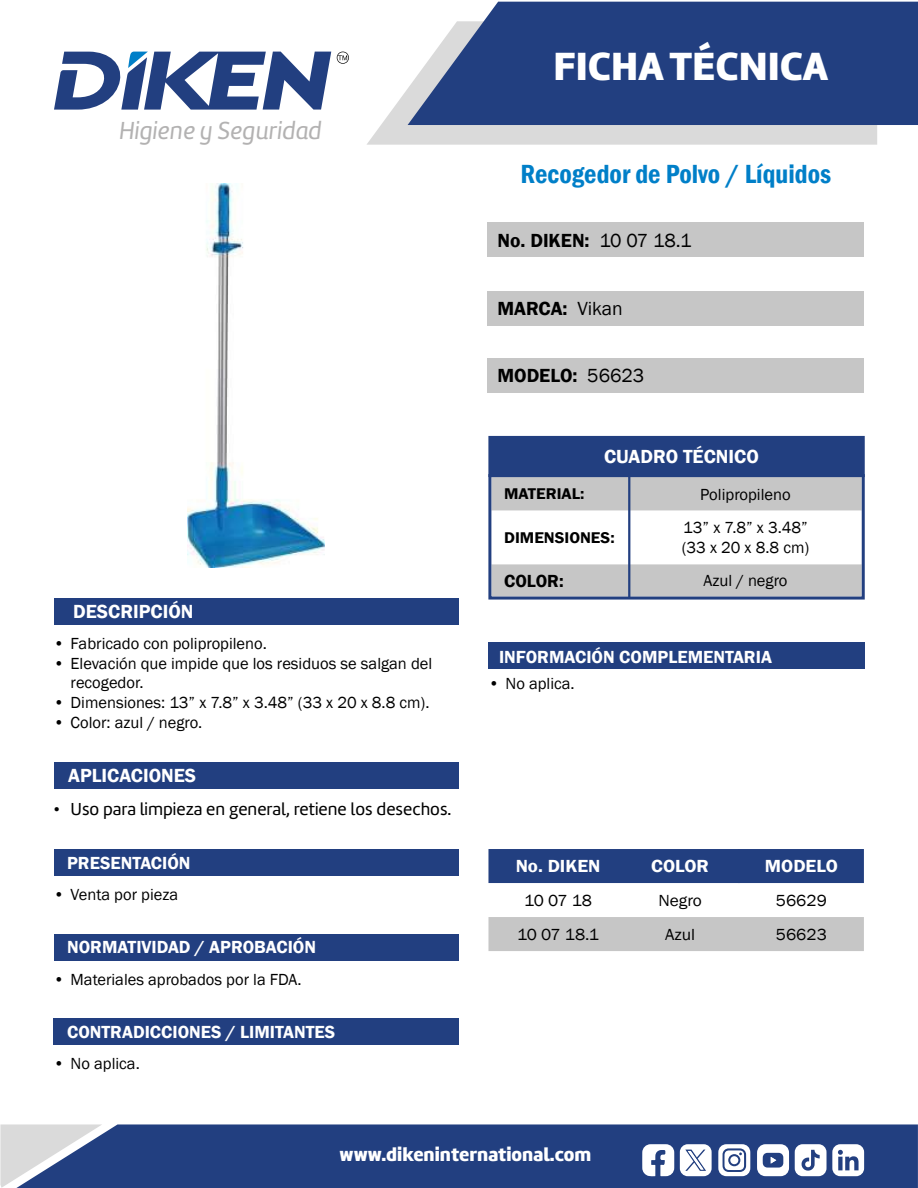
<style>
.page{position:relative;width:918px;height:1188px;background:#fff}
.page>*{position:absolute;margin:0;border:0;box-sizing:border-box;transform-origin:0 0}
.t1{font:40.8px "Amelia Basic Black";color:#fff}
.t2{font:600 condensed 27px "Franklin Gothic";color:#007fc8}
.t3{font:25.5px "Amelia Basic Italic";color:#b3b2b2}
.t4{font:600 19.5px "Franklin Gothic";color:#000}
.t5{font:600 19.5px "Franklin Gothic";color:#fff}
.t6{font:19.5px "Amelia Basic Black";color:#fff}
.t7{font:600 18px "Franklin Gothic";color:#fff}
.t8{font:18px "Amelia Basic";color:#000}
.t9{font:600 18px "Franklin Gothic";color:#fff;scale:1.05 1}
.t10{font:600 18px "Franklin Gothic";color:#000}
.t11{font:16.5px/19.8px "Franklin Gothic";color:#000}
.t12{font:16.5px "Franklin Gothic";color:#000;scale:1.05 1}
.t13{font:600 15.9px "Franklin Gothic";color:#000;scale:1.05 1}
.s1{font-weight:400}
</style>
<div class="page">
<div style="left:102px;top:1124px;width:816px;height:64px;background:#223f80"></div>
<svg style="left:0;top:1124px;width:102px;height:64px;background:#9ea8bf"></svg>
<svg style="left:367px;top:88px;width:510px;height:57px;background:#ddddde"></svg>
<svg style="left:408px;top:2px;width:510px;height:123px;background:#36508b"></svg>
<svg style="left:54px;top:51px;width:277px;height:59px"></svg>
<svg style="left:337px;top:52px;width:12px;height:12px"></svg>
<svg style="left:680px;top:1144px;width:32px;height:32px"></svg>
<svg style="left:642px;top:1144px;width:32px;height:32px"></svg>
<svg style="left:718px;top:1144px;width:32px;height:32px"></svg>
<div style="left:730px;top:1156px;width:8px;height:8px;background:#fff;border-radius:50%"></div>
<svg style="left:757px;top:1144px;width:32px;height:32px"></svg>
<svg style="left:795px;top:1144px;width:69px;height:32px"></svg>
<div style="left:488px;top:223px;width:376px;height:34px;background:#c6c6c6"></div>
<div style="left:488px;top:291px;width:376px;height:34px;background:#c6c6c6"></div>
<div style="left:488px;top:359px;width:376px;height:34px;background:#c6c6c6"></div>
<div style="left:488px;top:849px;width:376px;height:34px;background:#223f80"></div>
<div style="left:488px;top:917px;width:376px;height:34px;background:#c6c6c6"></div>
<hr style="left:738px;top:849px;width:2px;height:34px;background:#223f80">
<div style="left:54px;top:934px;width:405px;height:26px;background:#223f80"></div>
<div style="left:54px;top:849px;width:405px;height:27px;background:#223f80"></div>
<div style="left:54px;top:762px;width:405px;height:27px;background:#223f80"></div>
<div style="left:54px;top:598px;width:405px;height:27px;background:#223f80"></div>
<div style="left:54px;top:1019px;width:405px;height:26px;background:#223f80"></div>
<div style="left:492px;top:478px;width:369px;height:118px;background:#c6c6c6"></div>
<svg style="left:492px;top:511px;width:369px;height:53px"></svg>
<div style="left:488px;top:474px;width:377px;height:126px;border:3px solid #223f80"></div>
<div style="left:490px;top:437px;width:373px;height:39px;background:#223f80"></div>
<div style="left:488px;top:436px;width:377px;height:41px;border:3px solid #223f80"></div>
<hr style="left:628px;top:476px;width:2px;height:122px;background:#223f80">
<div style="left:488px;top:642px;width:377px;height:27px;background:#223f80"></div>
<img style="left:187px;top:183px;width:138px;height:385px">
<h3 class="t3" style="left:119px;top:116px;width:204px">Higiene y Seguridad</h3>
<p class="t5" style="left:73px;top:600px;width:122px">DESCRIPCIÓN</p>
<p class="t11" style="left:54px;top:634px;width:215px">• Fabricado con polipropileno.</p>
<p class="t11" style="left:71px;top:654px;width:363px;text-indent:-17px">• Elevación que impide que los residuos se salgan del recogedor.</p>
<p class="t11" style="left:54px;top:693px;width:378px">• Dimensiones: 13” x 7.8” x 3.48” (33 x 20 x 8.8 cm).</p>
<p class="t11" style="left:54px;top:713px;width:150px">• Color: azul / negro.</p>
<p class="t5" style="left:68px;top:764px;width:129px">APLICACIONES</p>
<p class="t8" style="left:54px;top:799px;width:399px">• Uso para limpieza en general, retiene los desechos.</p>
<p class="t7" style="left:67px;top:851px;width:125px">PRESENTACIÓN</p>
<p class="t11" style="left:54px;top:885px;width:126px">• Venta por pieza</p>
<p class="t7" style="left:67px;top:936px;width:251px">NORMATIVIDAD / APROBACIÓN</p>
<p class="t11" style="left:54px;top:970px;width:250px">• Materiales aprobados por la FDA.</p>
<p class="t7" style="left:67px;top:1021px;width:270px">CONTRADICCIONES / LIMITANTES</p>
<p class="t11" style="left:54px;top:1054px;width:88px">• No aplica.</p>
<h1 class="t1" style="left:553px;top:41px;width:276px">FICHA TÉCNICA</h1>
<h2 class="t2" style="left:521px;top:156px;width:312px">Recogedor de Polvo / Líquidos</h2>
<p class="t4" style="left:497px;top:228px;width:196px">No. DIKEN: <span class="s1">10 07 18.1</span></p>
<p class="t4" style="left:497px;top:296px;width:127px">MARCA: <span class="s1">Vikan</span></p>
<p class="t4" style="left:497px;top:364px;width:148px">MODELO: <span class="s1">56623</span></p>
<p class="t5" style="left:604px;top:445px;width:156px">CUADRO TÉCNICO</p>
<p class="t13" style="left:504px;top:484px;width:78px">MATERIAL:</p>
<p class="t11" style="left:700px;top:485px;width:92px">Polipropileno</p>
<p class="t13" style="left:504px;top:528px;width:107px">DIMENSIONES:</p>
<p class="t11" style="left:682px;top:518px;width:129px">13” x 7.8” x 3.48” (33 x 20 x 8.8 cm)</p>
<p class="t10" style="left:504px;top:570px;width:61px">COLOR:</p>
<p class="t11" style="left:704px;top:571px;width:85px">Azul / negro</p>
<p class="t7" style="left:499px;top:646px;width:274px">INFORMACIÓN COMPLEMENTARIA</p>
<p class="t11" style="left:488px;top:674px;width:88px">• No aplica.</p>
<p class="t9" style="left:516px;top:855px;width:82px">No. DIKEN</p>
<p class="t9" style="left:651px;top:855px;width:57px">COLOR</p>
<p class="t9" style="left:765px;top:855px;width:71px">MODELO</p>
<p class="t12" style="left:524px;top:890px;width:66px">10 07 18</p>
<p class="t12" style="left:658px;top:890px;width:43px">Negro</p>
<p class="t12" style="left:776px;top:890px;width:50px">56629</p>
<p class="t12" style="left:517px;top:924px;width:80px">10 07 18.1</p>
<p class="t12" style="left:665px;top:924px;width:30px">Azul</p>
<p class="t12" style="left:776px;top:924px;width:50px">56623</p>
<p class="t6" style="left:340px;top:1143px;width:253px">www.dikeninternational.com</p>
</div>
